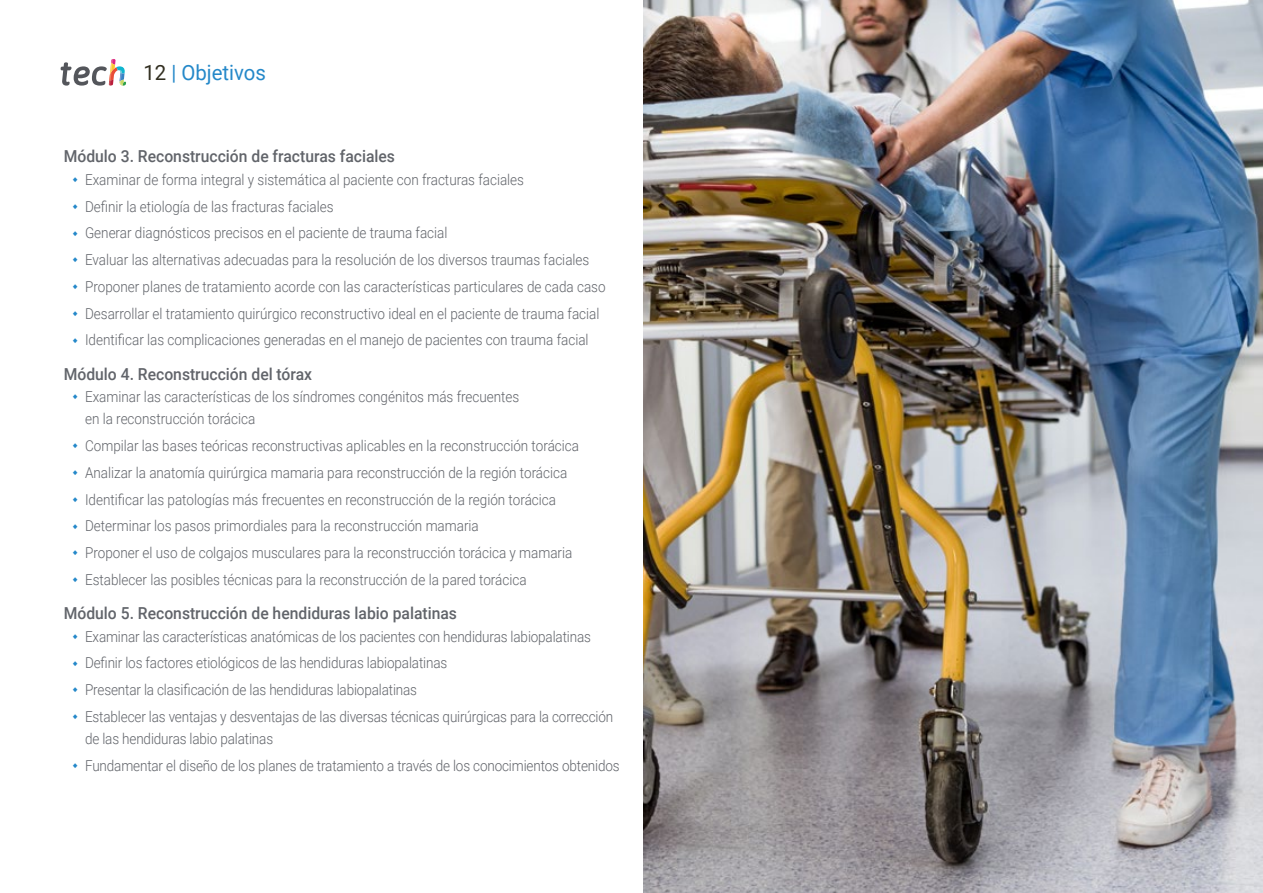
<style>
.page{position:relative;width:1263px;height:893px;background:#fff}
.page>*{position:absolute;margin:0;border:0;box-sizing:border-box;transform-origin:0 0}
.t1{font:21px "Roboto";color:#2488c9}
.t2{font:500 16.5px "Roboto";color:#61646a;scale:.95 1}
.t3{font:300 15px/26.7px "Roboto";color:#61646a;scale:.9 1}
.s1{color:#312e20}
</style>
<div class="page">
<svg style="left:61px;top:59px;width:65px;height:27px"></svg>
<img style="left:643px;top:0;width:620px;height:893px">
<h1 class="t1" style="left:144px;top:57px;width:124px"><span class="s1">12</span> | Objetivos</h1>
<p class="t2" style="left:64px;top:145px;width:350px">Módulo 3. Reconstrucción de fracturas faciales</p>
<p class="t3" style="left:85px;top:166px;width:580px">Examinar de forma integral y sistemática al paciente con fracturas faciales<br>Definir la etiología de las fracturas faciales<br>Generar diagnósticos precisos en el paciente de trauma facial<br>Evaluar las alternativas adecuadas para la resolución de los diversos traumas faciales Proponer planes de tratamiento acorde con las características particulares de cada caso Desarrollar el tratamiento quirúrgico reconstructivo ideal en el paciente de trauma facial Identificar las complicaciones generadas en el manejo de pacientes con trauma facial</p>
<p class="t2" style="left:64px;top:362px;width:263px">Módulo 4. Reconstrucción del tórax</p>
<p class="t3" style="left:85px;top:385px;width:484px;line-height:22.5px">Examinar las características de los síndromes congénitos más frecuentes en la reconstrucción torácica</p>
<p class="t3" style="left:85px;top:432px;width:550px">Compilar las bases teóricas reconstructivas aplicables en la reconstrucción torácica Analizar la anatomía quirúrgica mamaria para reconstrucción de la región torácica Identificar las patologías más frecuentes en reconstrucción de la región torácica Determinar los pasos primordiales para la reconstrucción mamaria<br>Proponer el uso de colgajos musculares para la reconstrucción torácica y mamaria Establecer las posibles técnicas para la reconstrucción de la pared torácica</p>
<p class="t2" style="left:64px;top:602px;width:415px">Módulo 5. Reconstrucción de hendiduras labio palatinas</p>
<p class="t3" style="left:85px;top:622px;width:588px">Examinar las características anatómicas de los pacientes con hendiduras labiopalatinas Definir los factores etiológicos de las hendiduras labiopalatinas<br>Presentar la clasificación de las hendiduras labiopalatinas<br>Establecer las ventajas y desventajas de las diversas técnicas quirúrgicas para la corrección</p>
<p class="t3" style="left:85px;top:725px;width:595px">de las hendiduras labio palatinas<br>Fundamentar el diseño de los planes de tratamiento a través de los conocimientos obtenidos</p>
</div>
